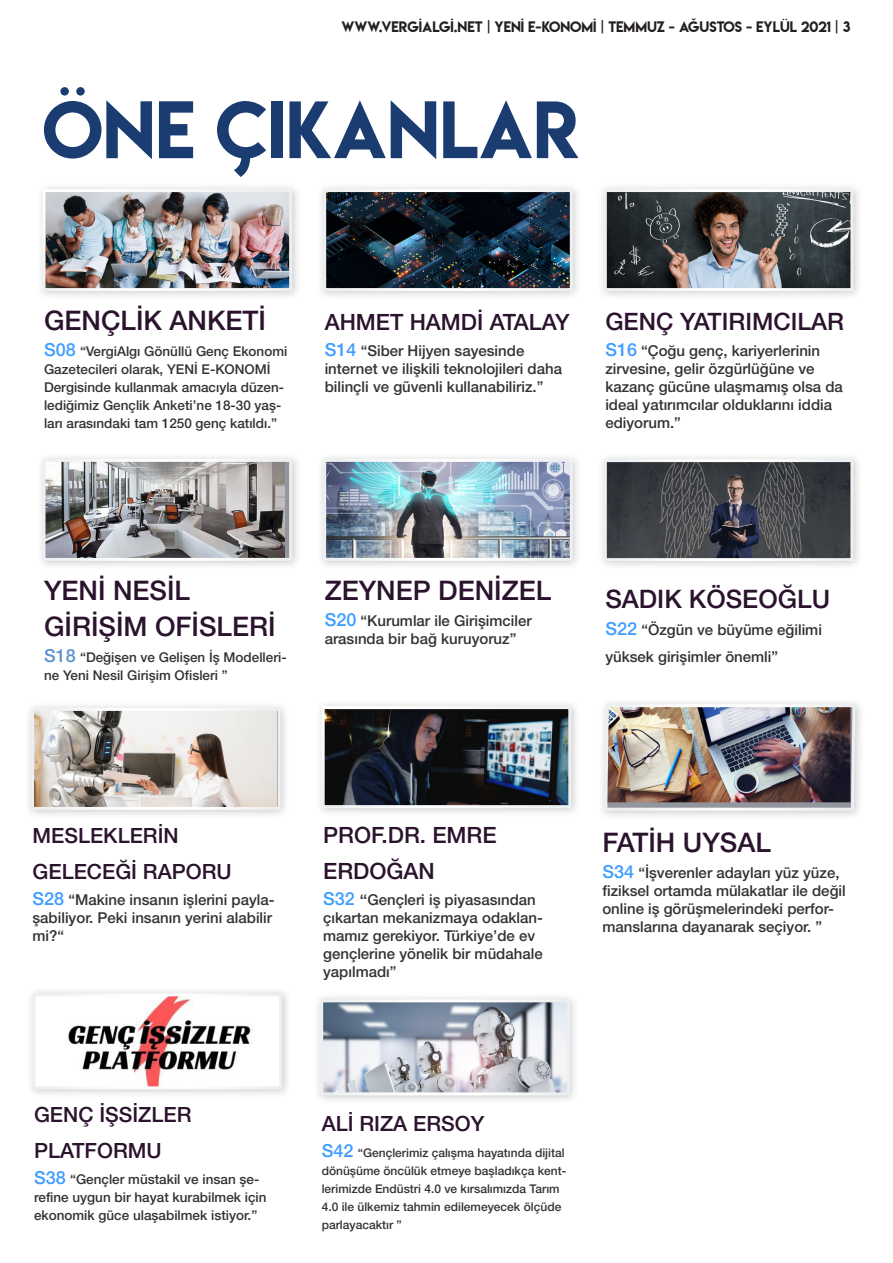
<style>
.page{position:relative;width:893px;height:1263px;background:#fff}
.page>*{position:absolute;margin:0;border:0;box-sizing:border-box;transform-origin:0 0}
.Header_1a{font:72px "Lemon Milk";color:#1a3c71}
.Header_2b{font:500 27px/36px "Helvetica Neue";color:#2b122d}
.Normal_text_1st_sent{font:500 25.5px "Helvetica Neue";color:#2b122d}
.Header_2b-2{font:500 24px "Helvetica Neue";color:#2b122d}
.Header_2b-3{font:500 22.5px/36px "Helvetica Neue";color:#2b122d}
.Header_2b-4{font:500 21px/36px "Helvetica Neue";color:#2b122d}
.Normal_text_1st_sent-2{font:500 15px/18px "Helvetica Neue";color:#323332}
.Header_2b-5{font:500 15px/18px "Helvetica Neue";color:#323332}
.Normal_text_1st_sent-3{font:500 13.5px/18px "Helvetica Neue";color:#323332}
.t1{font:13.5px "Lemon Milk";color:#231f20}
.Normal_text_1st_sent-4{font:500 12px/18px "Helvetica Neue";color:#323332}
.s1{font-size:18px;color:#3e9eff}
.s2{font-size:18px;color:#5b94cf}
.s3{font-family:"Arial";font-weight:700}
</style>
<div class="page">
<div style="left:315px;top:699px;width:266px;height:119px;background:#323332;opacity:.25"></div>
<img style="left:326px;top:710px;width:241px;height:94px">
<div style="left:322px;top:706px;width:249px;height:102px;border:3px solid #fff"></div>
<div style="left:598px;top:697px;width:267px;height:123px;background:#323332;opacity:.25"></div>
<img style="left:603px;top:703px;width:254px;height:109px">
<div style="left:26px;top:987px;width:266px;height:112px;background:#323332;opacity:.25"></div>
<img style="left:37px;top:997px;width:241px;height:88px">
<div style="left:33px;top:993px;width:249px;height:96px;border:3px solid #fff"></div>
<div style="left:597px;top:452px;width:266px;height:119px;background:#323332;opacity:.25"></div>
<img style="left:608px;top:463px;width:241px;height:94px">
<div style="left:604px;top:459px;width:249px;height:102px;border:3px solid #fff"></div>
<div style="left:36px;top:182px;width:266px;height:119px;background:#323332;opacity:.25"></div>
<img style="left:47px;top:193px;width:241px;height:94px">
<div style="left:43px;top:189px;width:249px;height:102px;border:3px solid #fff"></div>
<div style="left:316px;top:182px;width:267px;height:119px;background:#323332;opacity:.25"></div>
<img style="left:327px;top:193px;width:242px;height:94px">
<div style="left:323px;top:189px;width:250px;height:102px;border:3px solid #fff"></div>
<div style="left:597px;top:182px;width:266px;height:119px;background:#323332;opacity:.25"></div>
<img style="left:608px;top:193px;width:241px;height:94px">
<div style="left:604px;top:189px;width:249px;height:102px;border:3px solid #fff"></div>
<div style="left:36px;top:452px;width:266px;height:118px;background:#323332;opacity:.25"></div>
<img style="left:47px;top:463px;width:237px;height:94px">
<div style="left:43px;top:459px;width:249px;height:102px;border:3px solid #fff"></div>
<div style="left:316px;top:452px;width:267px;height:118px;background:#323332;opacity:.25"></div>
<img style="left:327px;top:463px;width:242px;height:94px">
<div style="left:323px;top:459px;width:250px;height:102px;border:3px solid #fff"></div>
<div style="left:24px;top:701px;width:266px;height:118px;background:#323332;opacity:.25"></div>
<img style="left:35px;top:712px;width:241px;height:94px">
<div style="left:31px;top:708px;width:250px;height:102px;border:3px solid #fff"></div>
<div style="left:313px;top:993px;width:267px;height:112px;background:#323332;opacity:.25"></div>
<img style="left:324px;top:1003px;width:242px;height:88px">
<div style="left:320px;top:999px;width:250px;height:96px;border:3px solid #fff"></div>
<p class="t1" style="left:341px;top:17px;width:510px">WWW.VERGIALGI.NET | YENİ E-KONOMİ | TEMMUZ - AĞUSTOS - EYLÜL 2021 | 3</p>
<p class="Header_1a" style="left:43px;top:79px;width:539px">ÖNE ÇIKANLAR</p>
<p class="Header_2b" style="left:44px;top:301px;width:224px">GENÇLİK ANKETİ</p>
<p class="Normal_text_1st_sent-3" style="left:44px;top:341px;width:245px"><span class="s1">S08</span> “VergiAlgı Gönüllü Genç Ekonomi Gazetecileri olarak, YENİ E-KONOMİ Dergisinde kullanmak amacıyla düzen&shy;lediğimiz Gençlik Anketi’ne 18-30 yaş&shy;ları arasındaki tam 1250 genç katıldı.”</p>
<p class="Header_2b-3" style="left:325px;top:303px;width:247px">AHMET HAMDİ ATALAY</p>
<p class="Normal_text_1st_sent-2" style="left:325px;top:341px;width:239px"><span class="s1">S14</span> “Siber Hijyen sayesinde internet ve ilişkili teknolojileri daha bilinçli ve güvenli kullanabiliriz.”</p>
<p class="Header_2b-2" style="left:605px;top:302px;width:240px">GENÇ YATIRIMCILAR</p>
<p class="Header_2b-5" style="left:605px;top:341px;width:239px"><span class="s1">S16</span> “Çoğu genç, kariyerlerinin zirvesine, gelir özgürlüğüne ve kazanç gücüne ulaşmamış olsa da ideal yatırımcılar olduklarını iddia ediyorum.”</p>
<p class="Header_2b" style="left:44px;top:571px;width:233px">YENİ NESİL<br>GİRİŞİM OFİSLERİ</p>
<p class="Normal_text_1st_sent-3" style="left:44px;top:647px;width:244px"><span class="s2">S18</span> “Değişen ve Gelişen İş Modelleri&shy;ne Yeni Nesil Girişim Ofisleri ”</p>
<p class="Header_2b" style="left:325px;top:571px;width:228px">ZEYNEP DENİZEL</p>
<p class="Header_2b-5" style="left:325px;top:611px;width:209px"><span class="s1">S20</span> “Kurumlar ile Girişimciler arasında bir bağ kuruyoruz”</p>
<p class="Normal_text_1st_sent" style="left:605px;top:578px;width:226px">SADIK KÖSEOĞLU</p>
<p class="Normal_text_1st_sent-2" style="left:605px;top:615px;width:218px;line-height:27px"><span class="s1">S22</span> “Özgün ve büyüme eğilimi yüksek girişimler önemli”</p>
<p class="Header_2b-4" style="left:33px;top:817px;width:201px">MESLEKLERİN<br>GELECEĞİ RAPORU</p>
<p class="Normal_text_1st_sent-2" style="left:33px;top:890px;width:244px"><span class="s1">S28</span> “Makine insanın işlerini payla&shy;şabiliyor. Peki insanın yerini alabilir mi?“</p>
<p class="Header_2b-3" style="left:323px;top:816px;width:175px">PROF.DR. EMRE<br>ERDOĞAN</p>
<p class="Normal_text_1st_sent-2" style="left:323px;top:890px;width:221px"><span class="s1">S32</span> <span class="s3">“</span>Gençleri iş piyasasından çıkartan mekanizmaya odaklan&shy;mamız gerekiyor. Türkiye’de ev gençlerine yönelik bir müdahale yapılmadı”</p>
<p class="Header_2b" style="left:602px;top:823px;width:170px">FATİH UYSAL</p>
<p class="Normal_text_1st_sent-2" style="left:602px;top:863px;width:245px"><span class="s1">S34</span> “İşverenler adayları yüz yüze, fiziksel ortamda mülakatlar ile değil online iş görüşmelerindeki perfor&shy;manslarına dayanarak seçiyor. ”</p>
<p class="Header_2b-4" style="left:34px;top:1096px;width:159px">GENÇ İŞSİZLER<br>PLATFORMU</p>
<p class="Normal_text_1st_sent-3" style="left:34px;top:1169px;width:234px"><span class="s1">S38</span> “Gençler müstakil ve insan şe&shy;refine uygun bir hayat kurabilmek için ekonomik güce ulaşabilmek istiyor.”</p>
<p class="Header_2b-4" style="left:322px;top:1105px;width:164px">ALI RIZA ERSOY</p>
<p class="Normal_text_1st_sent-4" style="left:322px;top:1143px;width:246px"><span class="s1">S42</span> “Gençlerimiz çalışma hayatında dijital dönüşüme öncülük etmeye başladıkça kent&shy;lerimizde Endüstri 4.0 ve kırsalımızda Tarım 4.0 ile ülkemiz tahmin edilemeyecek ölçüde parlayacaktır ”</p>
</div>
